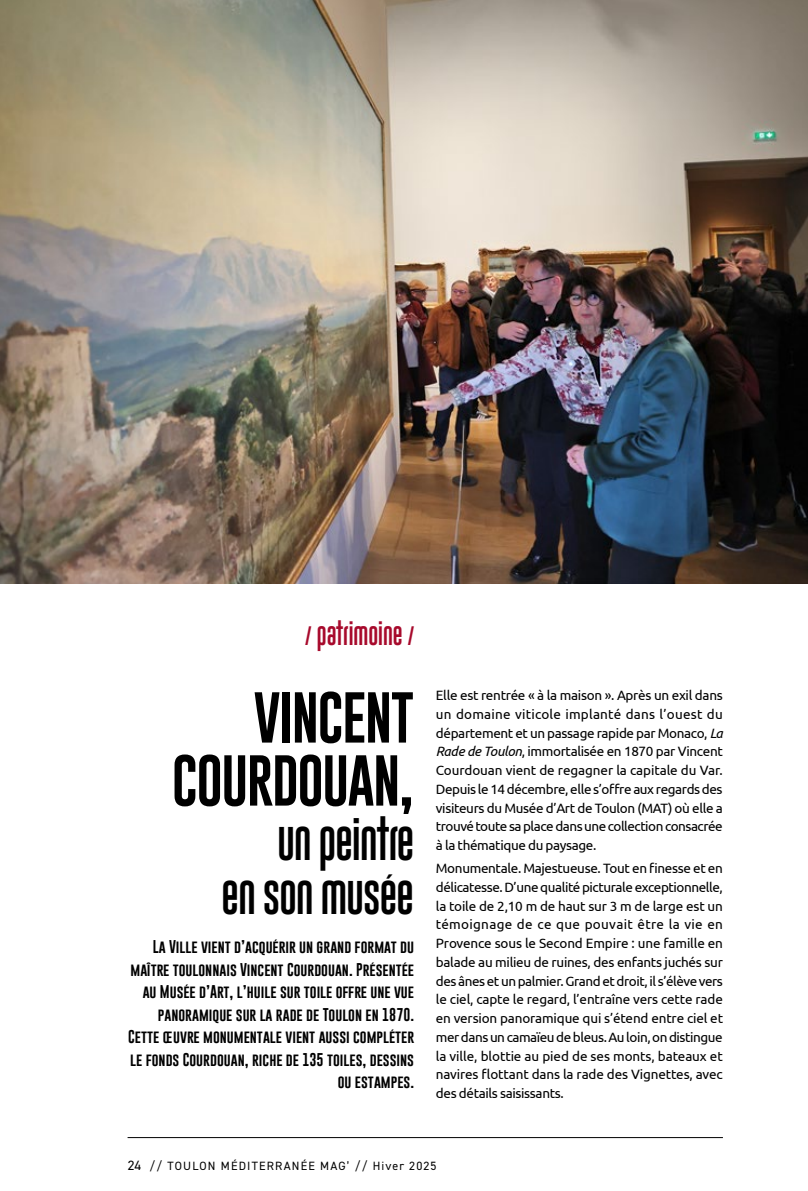
<style>
.page{position:relative;width:808px;height:1191px;background:#fff}
.page>*{position:absolute;margin:0;border:0;box-sizing:border-box;transform-origin:0 0}
.t1{font:52.5px/63px "Gobold Uplow";letter-spacing:-.03em;color:#000;text-align:right}
.t2{font:34.5px/54px "Gobold Uplow";letter-spacing:-.02em;color:#000;text-align:right}
.t3{font:19.5px "Gobold Uplow";color:#a70a2c}
.t4{font:13.5px/18.8px "Ubuntu";letter-spacing:-.025em;color:#000;text-align:justify}
.t5{font:13.5px/22.5px "Gobold";color:#000;text-align:right}
.t6{font:12px "DIN2014";letter-spacing:.1em;color:#000}
.s1{font-style:italic}
.s2{font-size:13.5px}
</style>
<div class="page">
<hr style="left:128px;top:1137px;width:595px;height:1px;background:#000">
<img style="left:0;top:0;width:808px;height:583px">
<h3 class="t3" style="left:305px;top:620px;width:111px">/ PATRIMOINE /</h3>
<h1 class="t1" style="left:172px;top:686px;width:244px">VINCENT<br>COURDOUAN,</h1>
<h2 class="t2" style="left:222px;top:816px;width:194px">UN PEINTRE<br>EN SON MUSÉE</h2>
<p class="t5" style="left:128px;top:935px;width:288px">La Ville vient d’acquérir un grand format du maître toulonnais Vincent Courdouan. Présentée au Musée d’Art, l’huile sur toile offre une vue panoramique sur la rade de Toulon en 1870.<br>Cette œuvre monumentale vient aussi compléter le fonds Courdouan, riche de 135 toiles, dessins ou estampes.</p>
<p class="t4" style="left:436px;top:685px;width:289px">Elle est rentrée « à la maison ». Après un exil dans un domaine viticole implanté dans l’ouest du département et un passage rapide par Monaco, <span class="s1">La Rade de Toulon</span>, immortalisée en 1870 par Vincent Courdouan vient de regagner la capitale du Var.<br>Depuis le 14 décembre, elle s’offre aux regards des visiteurs du Musée d’Art de Toulon (MAT) où elle a trouvé toute sa place dans une collection consacrée à la thématique du paysage.</p>
<p class="t4" style="left:436px;top:858px;width:289px">Monumentale. Majestueuse. Tout en finesse et en délicatesse. D’une qualité picturale exceptionnelle, la toile de 2,10 m de haut sur 3 m de large est un témoignage de ce que pouvait être la vie en Provence sous le Second Empire : une famille en balade au milieu de ruines, des enfants juchés sur des ânes et un palmier. Grand et droit, il s’élève vers le ciel, capte le regard, l’entraîne vers cette rade en version panoramique qui s’étend entre ciel et mer dans un camaïeu de bleus. Au loin, on distingue la ville, blottie au pied de ses monts, bateaux et navires flottant dans la rade des Vignettes, avec des détails saisissants.</p>
<p class="t6" style="left:128px;top:1158px;width:310px"><span class="s2">24</span> // TOULON MÉDITERRANÉE MAG’ // Hiver 2025</p>
</div>
